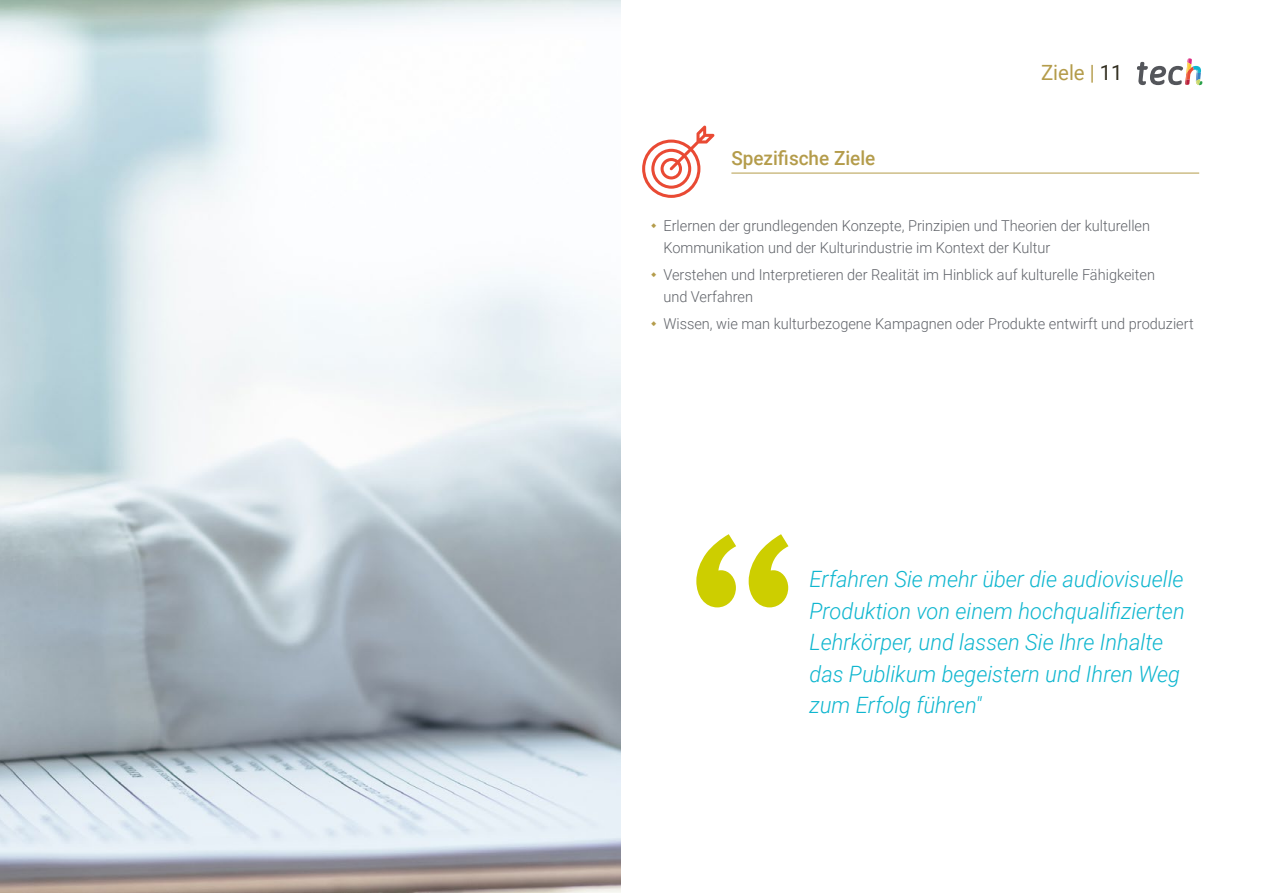
<style>
.page{position:relative;width:1263px;height:893px;background:#fff}
.page>*{position:absolute;margin:0;border:0;box-sizing:border-box;transform-origin:0 0}
.t1{font:italic 300 22.5px/31.5px "Roboto";color:#0fb6cf}
.t2{font:21px "Roboto";color:#b49c4b}
.t3{font:500 19.5px "Roboto";color:#b49c4b}
.t4{font:300 15px/22.5px "Roboto";color:#61646a}
.s1{color:#312e20}
</style>
<div class="page">
<svg style="left:642px;top:125px;width:72px;height:73px"></svg>
<hr style="left:731px;top:173px;width:468px;height:1px;background:#b49c4b">
<img style="left:0;top:0;width:621px;height:893px">
<svg style="left:1137px;top:58px;width:65px;height:28px"></svg>
<svg style="left:696px;top:534px;width:92px;height:73px"></svg>
<h3 class="t3" style="left:731px;top:144px;width:145px">Spezifische Ziele</h3>
<h2 class="t2" style="left:1041px;top:57px;width:83px">Ziele | <span class="s1">11</span></h2>
<p class="t4" style="left:663px;top:213px;width:488px">Erlernen der grundlegenden Konzepte, Prinzipien und Theorien der kulturellen<br>Kommunikation und der Kulturindustrie im Kontext der Kultur</p>
<p class="t4" style="left:663px;top:263px;width:493px">Verstehen und Interpretieren der Realität im Hinblick auf kulturelle Fähigkeiten und Verfahren</p>
<p class="t4" style="left:663px;top:312px;width:532px">Wissen, wie man kulturbezogene Kampagnen oder Produkte entwirft und produziert</p>
<h1 class="t1" style="left:809px;top:563px;width:377px">Erfahren Sie mehr über die audiovisuelle Produktion von einem hochqualifizierten Lehrkörper, und lassen Sie Ihre Inhalte das Publikum begeistern und Ihren Weg zum Erfolg führen"</h1>
</div>
